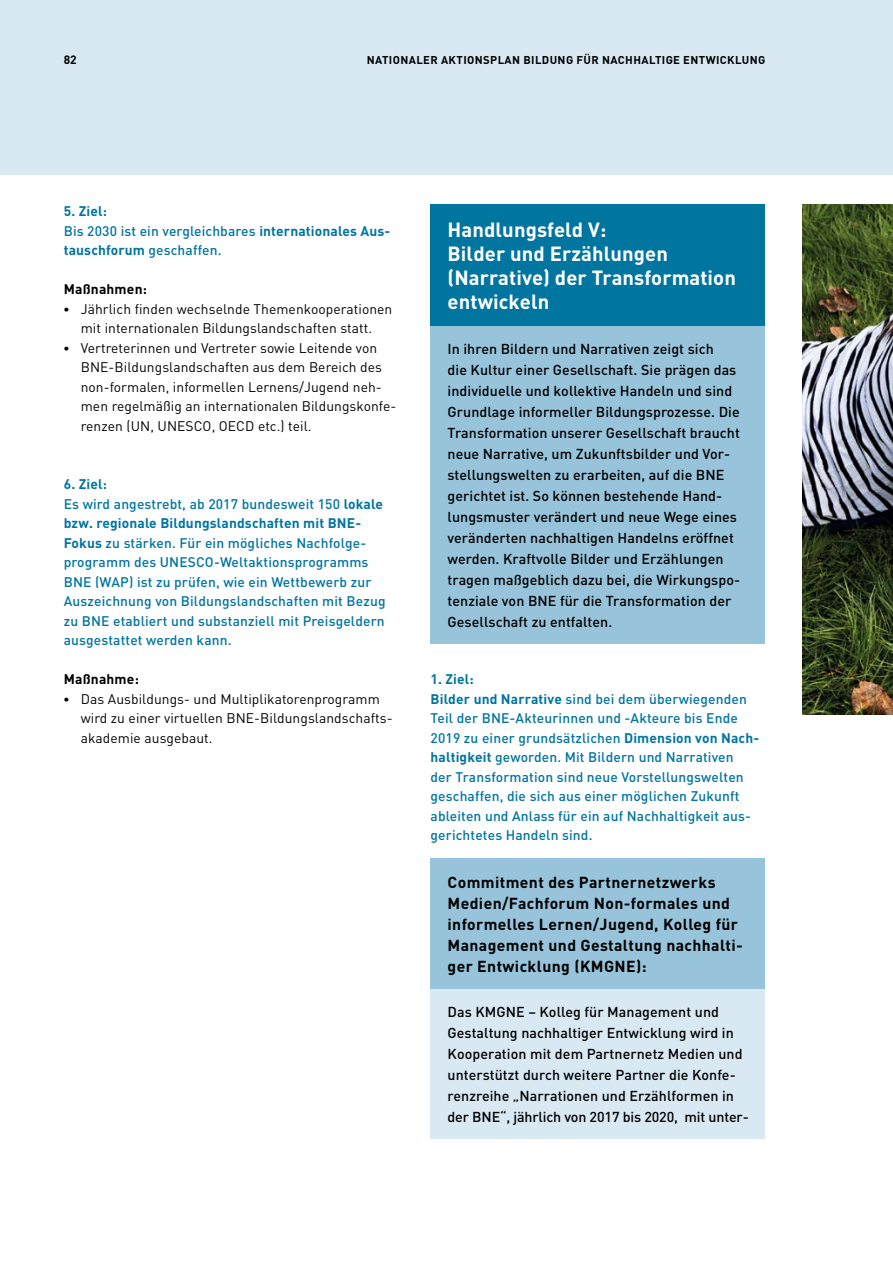
<style>
.page{position:relative;width:893px;height:1263px;background:#fff}
.page>*{position:absolute;margin:0;border:0;box-sizing:border-box;transform-origin:0 0}
.t1{font:700 20.25px/24px "DIN Pro";letter-spacing:.005em;color:#fff}
.t2{font:700 15.75px/21px "DIN Pro";letter-spacing:.025em;color:#000}
.t3{font:500 14.25px/21px "DIN Pro";letter-spacing:.005em;color:#000}
.t4{font:500 13.8px/19.5px "DIN Pro";letter-spacing:.01em;color:#0075a0}
.t5{font:13.8px "DIN Pro";letter-spacing:.005em;color:#000}
.t6{font:700 13.8px "DIN Pro";letter-spacing:.015em;color:#000}
.t7{font:700 12px "DIN Pro";color:#000}
.t8{font:700 11.25px "DIN Pro";letter-spacing:.035em;color:#000}
.s1{font-weight:700}
.s2{font-family:"Bundes Sans";font-weight:700}
</style>
<div class="page">
<div style="left:0;top:0;width:893px;height:174px;background:#d8e9f3"></div>
<div style="left:431px;top:204px;width:334px;height:122px;background:#0075a0"></div>
<div style="left:431px;top:326px;width:334px;height:317px;background:#98c4db"></div>
<div style="left:431px;top:859px;width:334px;height:130px;background:#98c4db"></div>
<div style="left:431px;top:989px;width:334px;height:150px;background:#d8e9f3"></div>
<img style="left:802px;top:204px;width:91px;height:510px">
<p class="t7" style="left:64px;top:52px;width:15px">82</p>
<p class="t8" style="left:367px;top:53px;width:30px">Nationa</p>
<p class="t8" style="left:416px;top:53px;width:55px">ler Aktionsp</p>
<p class="t8" style="left:498px;top:53px;width:53px">lan Bi ldung</p>
<p class="t8" style="left:576px;top:53px;width:35px">für nachha</p>
<p class="t8" style="left:649px;top:53px;width:20px">ltige</p>
<p class="t8" style="left:683px;top:53px;width:31px">Entwick</p>
<p class="t8" style="left:735px;top:53px;width:16px">lung</p>
<p class="t4" style="left:64px;top:201px;width:328px"><span class="s1">5. Ziel:<br></span>Bis 2030 ist ein vergleichbares <span class="s1">internationales Aus&shy;tauschforum</span> geschaffen.</p>
<p class="t6" style="left:64px;top:280px;width:85px">Maßnahmen:</p>
<p class="t5" style="left:64px;top:299px;width:330px"><span class="s2">∙</span> Jährlich finden wechselnde Themenkooperationen</p>
<p class="t5" style="left:81px;top:319px;width:293px">mit internationalen Bildungslandschaften statt.</p>
<p class="t5" style="left:64px;top:338px;width:315px"><span class="s2">∙</span> Vertreterinnen und Vertreter sowie Leitende von</p>
<p class="t5" style="left:81px;top:358px;width:303px">BNE-Bildungslandschaften aus dem Bereich des</p>
<p class="t5" style="left:81px;top:377px;width:302px">non-formalen, informellen Lernens/Jugend neh-</p>
<p class="t5" style="left:81px;top:397px;width:317px">men regelmäßig an internationalen Bildungskonfe-</p>
<p class="t5" style="left:81px;top:416px;width:232px">renzen (UN, UNESCO, OECD etc.) teil.</p>
<p class="t4" style="left:64px;top:474px;width:323px"><span class="s1">6. Ziel:<br></span>Es wird angestrebt, ab 2017 bundesweit 150 <span class="s1">lokale bzw. regionale Bildungslandschaften mit BNE-Fokus</span> zu stärken. Für ein mögliches Nachfolge&shy;programm des UNESCO-Weltaktionsprogramms BNE (WAP) ist zu prüfen, wie ein Wettbewerb zur Auszeichnung von Bildungslandschaften mit Bezug zu BNE etabliert und substanziell mit Preisgeldern ausgestattet werden kann.</p>
<p class="t6" style="left:64px;top:670px;width:77px">Maßnahme:</p>
<p class="t5" style="left:64px;top:689px;width:318px"><span class="s2">∙</span> Das Ausbildungs- und Multiplikatorenprogramm</p>
<p class="t5" style="left:81px;top:709px;width:313px">wird zu einer virtuellen BNE-Bildungslandschafts-</p>
<p class="t5" style="left:81px;top:728px;width:133px">akademie ausgebaut.</p>
<h1 class="t1" style="left:448px;top:216px;width:290px">Handlungsfeld V:<br>Bilder und Erzählungen (Narrative) der Transformation entwickeln</h1>
<p class="t3" style="left:448px;top:337px;width:294px">In ihren Bildern und Narrativen zeigt sich<br>die Kultur einer Gesellschaft. Sie prägen das individuelle und kollektive Handeln und sind Grundlage informeller Bildungsprozesse. Die Transformation unserer Gesellschaft braucht neue Narrative, um Zukunftsbilder und Vor&shy;stellungswelten zu erarbeiten, auf die BNE gerichtet ist. So können bestehende Hand&shy;lungsmuster verändert und neue Wege eines veränderten nachhaltigen Handelns eröffnet werden. Kraftvolle Bilder und Erzählungen tragen maßgeblich dazu bei, die Wirkungspo&shy;tenziale von BNE für die Transformation der Gesellschaft zu entfalten.</p>
<p class="t4" style="left:431px;top:669px;width:330px"><span class="s1">1. Ziel:<br>Bilder und Narrative</span> sind bei dem überwiegenden Teil der BNE-Akteurinnen und -Akteure bis Ende 2019 zu einer grundsätzlichen <span class="s1">Dimension von Nach&shy;haltigkeit</span> geworden. Mit Bildern und Narrativen<br>der Transformation sind neue Vorstellungswelten geschaffen, die sich aus einer möglichen Zukunft ableiten und Anlass für ein auf Nachhaltigkeit aus&shy;gerichtetes Handeln sind.</p>
<p class="t2" style="left:448px;top:871px;width:297px">Commitment des Partnernetzwerks Medien/Fachforum Non-formales und informelles Lernen/Jugend, Kolleg für Management und Gestaltung nachhalti&shy;ger Entwicklung (KMGNE):</p>
<p class="t3" style="left:448px;top:1000px;width:303px">Das KMGNE – Kolleg für Management und Gestaltung nachhaltiger Entwicklung wird in Kooperation mit dem Partnernetz Medien und unterstützt durch weitere Partner die Konfe&shy;renzreihe „Narrationen und Erzählformen in der BNE“, jährlich von 2017 bis 2020, mit unter-</p>
</div>
